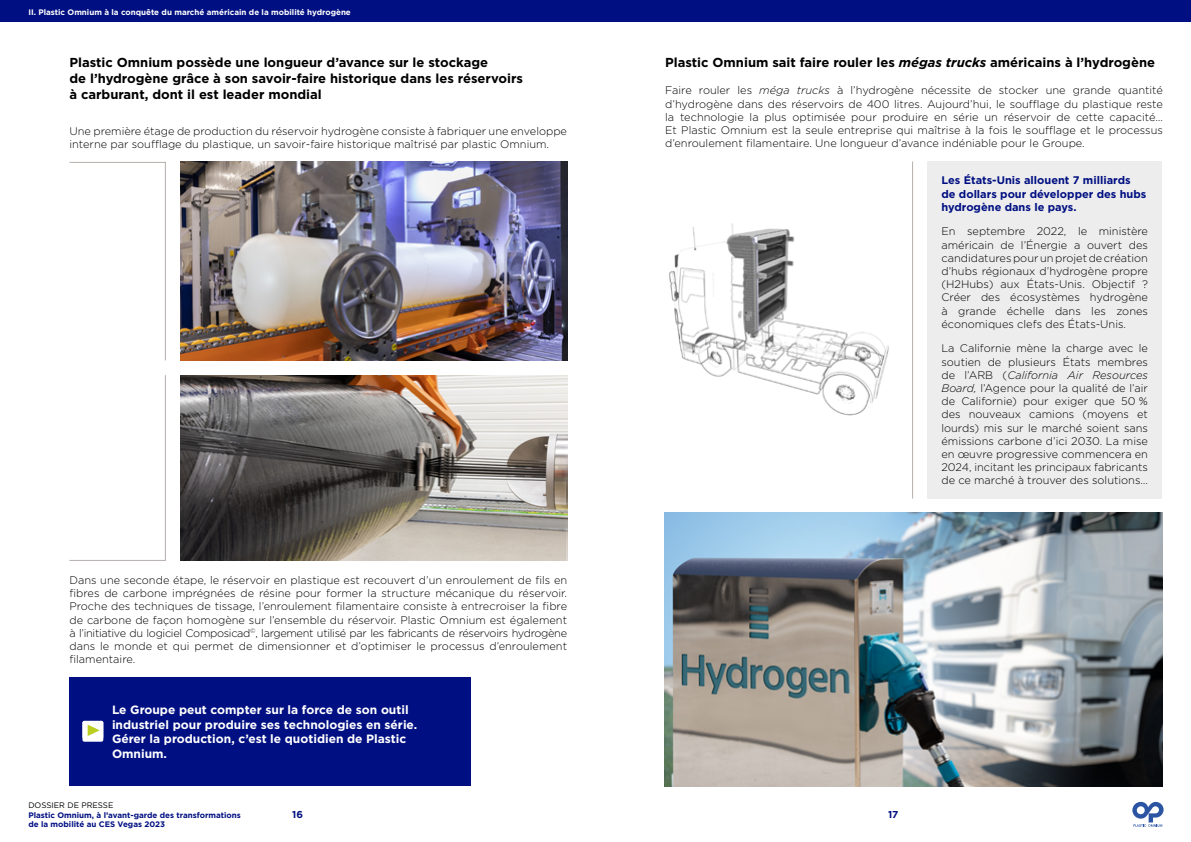
<style>
.page{position:relative;width:1191px;height:842px;background:#fff}
.page>*{position:absolute;margin:0;border:0;box-sizing:border-box;transform-origin:0 0}
.t1{font:700 13px/16px "Gotham";color:#000}
.t2{font:700 12px/14.4px "Gotham";color:#fff}
.t3{font:300 11px/13.2px "Gotham";color:#000;text-align:justify}
.t4{font:700 11px/13.2px "Gotham";color:#000f82}
.t5{font:700 10px "Gotham";color:#000f82}
.t6{font:700 8px/9.6px "Gotham";color:#000f82}
.t7{font:700 8px "Gotham";color:#fff}
.t8{font:8px "Gotham";color:#000}
.s1{font-style:italic}
</style>
<div class="page">
<svg style="left:1132px;top:802px;width:31px;height:25px"></svg>
<img style="left:180px;top:162px;width:387px;height:198px">
<img style="left:180px;top:375px;width:387px;height:186px">
<div style="left:69px;top:677px;width:402px;height:108px;background:#000f82"></div>
<div style="left:82px;top:721px;width:21px;height:21px;background:#fff;border-radius:2px"></div>
<svg style="left:88px;top:725px;width:12px;height:11px"></svg>
<svg style="left:69px;top:162px;width:97px;height:199px"></svg>
<svg style="left:69px;top:375px;width:97px;height:186px"></svg>
<div style="left:0;top:0;width:1191px;height:21px;background:#000f82"></div>
<img style="left:669px;top:223px;width:220px;height:193px">
<img style="left:665px;top:513px;width:497px;height:273px">
<div style="left:927px;top:161px;width:235px;height:337px;background:#ededed"></div>
<hr style="left:912px;top:161px;width:1px;height:337px;background:#b5aeac">
<p class="t7" style="left:28px;top:7px;width:324px">II. Plastic Omnium à la conquête du marché américain de la mobilité hydrogène</p>
<p class="t1" style="left:69px;top:54px;width:455px">Plastic Omnium possède une longueur d’avance sur le stockage<br>de l’hydrogène grâce à son savoir-faire historique dans les réservoirs à carburant, dont il est leader mondial</p>
<p class="t3" style="left:69px;top:124px;width:499px">Une première étage de production du réservoir hydrogène consiste à fabriquer une enveloppe interne par soufflage du plastique, un savoir-faire historique maîtrisé par plastic Omnium.</p>
<p class="t3" style="left:69px;top:573px;width:499px">Dans une seconde étape, le réservoir en plastique est recouvert d’un enroulement de fils en fibres de carbone imprégnées de résine pour former la structure mécanique du réservoir.<br>Proche des techniques de tissage, l’enroulement filamentaire consiste à entrecroiser la fibre de carbone de façon homogène sur l’ensemble du réservoir. Plastic Omnium est également à l’initiative du logiciel Composicad<sup>©</sup>, largement utilisé par les fabricants de réservoirs hydrogène dans le monde et qui permet de dimensionner et d’optimiser le processus d’enroulement filamentaire.</p>
<p class="t2" style="left:112px;top:703px;width:307px">Le Groupe peut compter sur la force de son outil industriel pour produire ses technologies en série.<br>Gérer la production, c’est le quotidien de Plastic Omnium.</p>
<p class="t1" style="left:665px;top:54px;width:491px">Plastic Omnium sait faire rouler les <span class="s1">mégas trucks</span> américains à l’hydrogène</p>
<p class="t3" style="left:665px;top:84px;width:499px">Faire rouler les <span class="s1">méga trucks</span> à l’hydrogène nécessite de stocker une grande quantité d’hydrogène dans des réservoirs de 400 litres. Aujourd’hui, le soufflage du plastique reste la technologie la plus optimisée pour produire en série un réservoir de cette capacité… Et Plastic Omnium est la seule entreprise qui maîtrise à la fois le soufflage et le processus d’enroulement filamentaire. Une longueur d’avance indéniable pour le Groupe.</p>
<p class="t4" style="left:941px;top:174px;width:206px">Les États-Unis allouent 7 milliards de dollars pour développer des hubs hydrogène dans le pays.</p>
<p class="t3" style="left:941px;top:225px;width:208px">En septembre 2022, le ministère américain de l’Énergie a ouvert des candidatures pour un projet de création d’hubs régionaux d’hydrogène propre (H2Hubs) aux États-Unis. Objectif ?<br>Créer des écosystèmes hydrogène à grande échelle dans les zones économiques clefs des États-Unis.</p>
<p class="t3" style="left:941px;top:342px;width:208px">La Californie mène la charge avec le soutien de plusieurs États membres de l’ARB (<span class="s1">California Air Resources Board,</span> l’Agence pour la qualité de l’air de Californie) pour exiger que 50 % des nouveaux camions (moyens et lourds) mis sur le marché soient sans émissions carbone d’ici 2030. La mise en œuvre progressive commencera en 2024, incitant les principaux fabricants de ce marché à trouver des solutions…</p>
<p class="t8" style="left:28px;top:800px;width:87px">DOSSIER DE PRESSE</p>
<p class="t6" style="left:28px;top:810px;width:214px">Plastic Omnium, à l’avant-garde des transformations de la mobilité au CES Vegas 2023</p>
<p class="t5" style="left:292px;top:808px;width:12px">16</p>
<p class="t5" style="left:888px;top:808px;width:12px">17</p>
</div>
